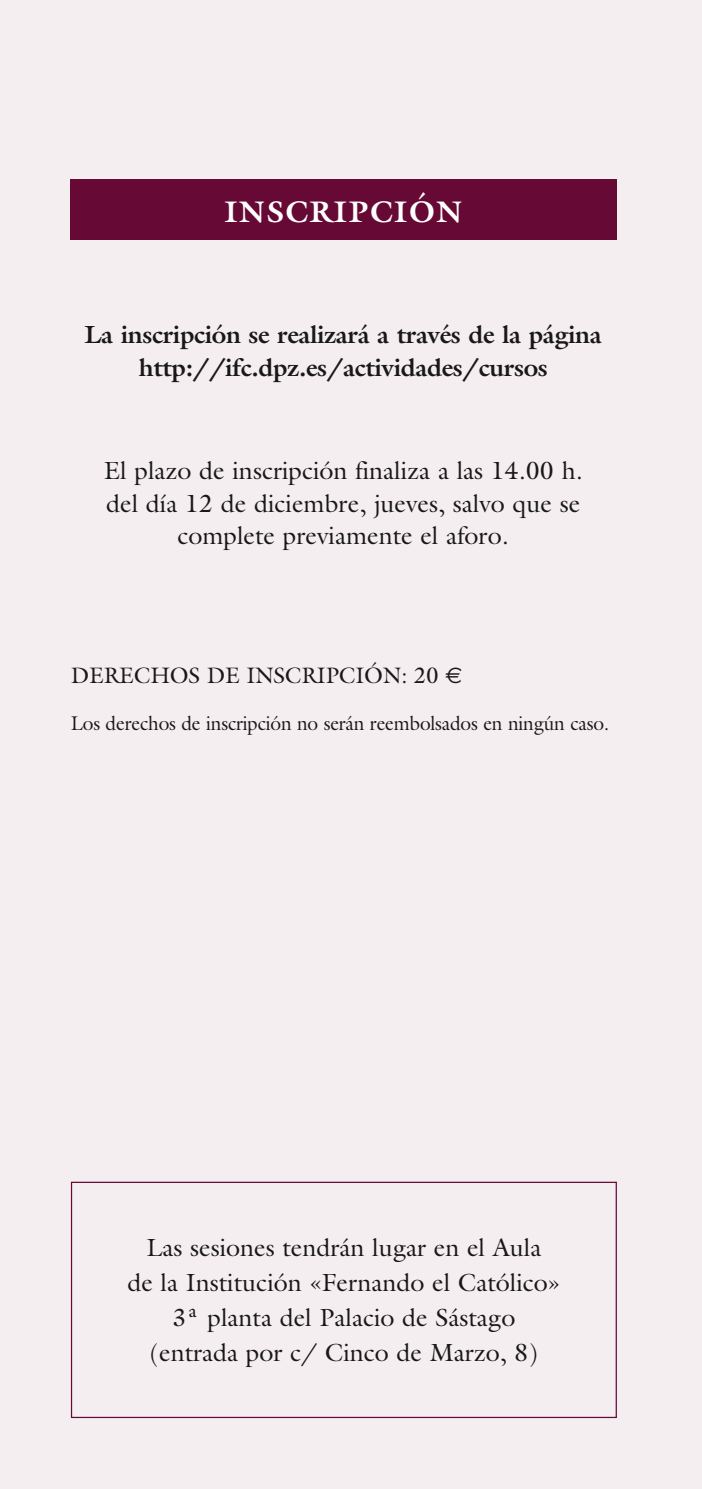
<style>
.page{position:relative;width:702px;height:1489px;background:#fff}
.page>*{position:absolute;margin:0;border:0;box-sizing:border-box;transform-origin:0 0}
.t1{font:700 30px "Galliard";letter-spacing:.05em;color:#fff}
.t2{font:25px/35px "Galliard Std";color:#181917;text-align:center}
.t3{font:700 25px/32.5px "Galliard Std";letter-spacing:-.015em;color:#181917;text-align:center}
.t4{font:22.5px "Galliard Std";letter-spacing:-.01em;color:#181917}
.t5{font:20px "Galliard";letter-spacing:-.01em;color:#181917;scale:.95 1}
.s1{font-family:"Euro Sans"}
</style>
<div class="page">
<div style="left:0;top:0;width:702px;height:1488px;background:#f5eef1"></div>
<div style="left:70px;top:180px;width:546px;height:60px;background:#660935"></div>
<div style="left:71px;top:1181px;width:546px;height:236px;border:1px solid #660935"></div>
<p class="t1" style="left:224px;top:200px;width:239px">INSCRIPCIÓN</p>
<p class="t3" style="left:85px;top:321px;width:518px">La inscripción se realizará a través de la página http://ifc.dpz.es/actividades/cursos</p>
<p class="t2" style="left:104px;top:457px;width:480px;line-height:32.5px">El plazo de inscripción finaliza a las 14.00 h. del día 12 de diciembre, jueves, salvo que se complete previamente el aforo.</p>
<p class="t4" style="left:71px;top:667px;width:393px">DERECHOS DE INSCRIPCIÓN: 20 <span class="s1">€</span></p>
<p class="t5" style="left:71px;top:715px;width:568px">Los derechos de inscripción no serán reembolsados en ningún caso.</p>
<p class="t2" style="left:127px;top:1232px;width:434px">Las sesiones tendrán lugar en el Aula<br>de la Institución «Fernando el Católico» 3ª planta del Palacio de Sástago (entrada por c/ Cinco de Marzo, 8)</p>
</div>
